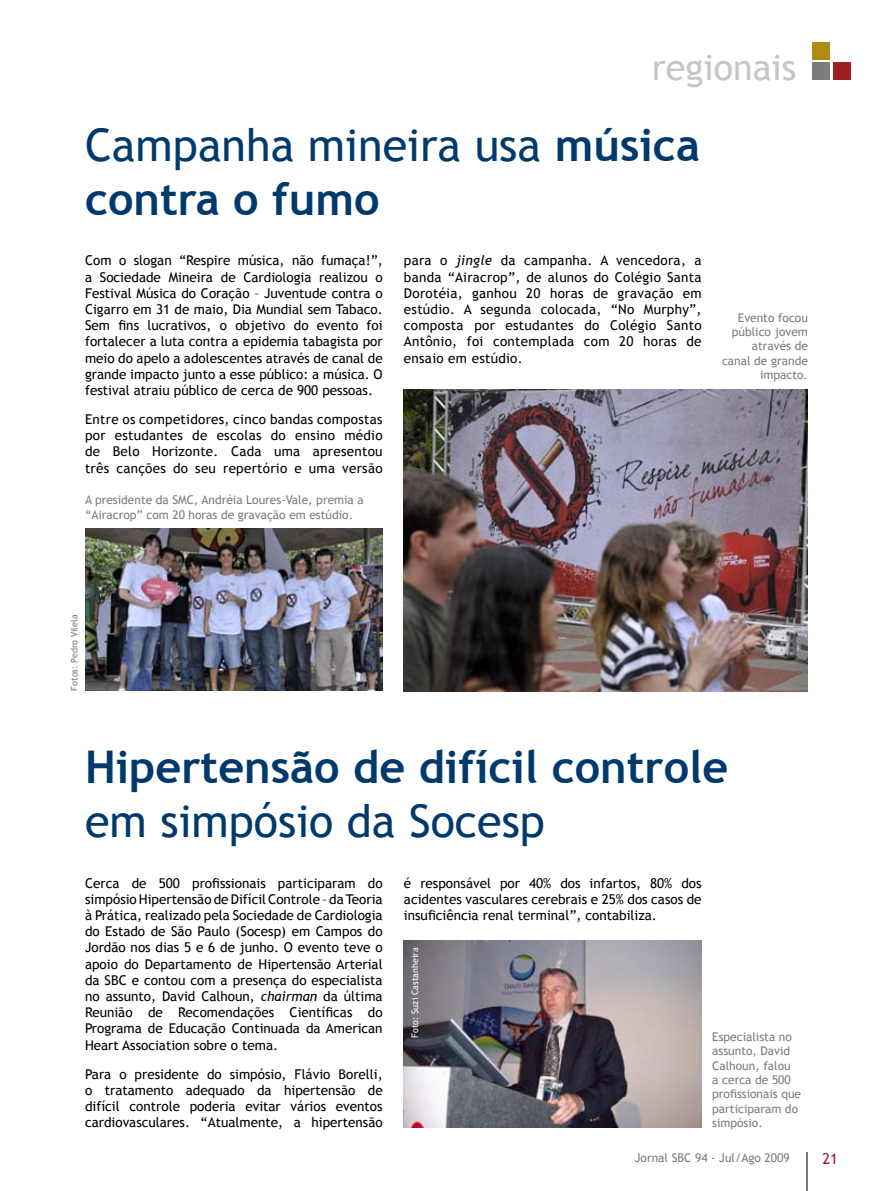
<style>
.page{position:relative;width:893px;height:1191px;background:#fff}
.page>*{position:absolute;margin:0;border:0;box-sizing:border-box;transform-origin:0 0}
.t1{font:45px/54px "Trebuchet MS";color:#003a6d}
.t2{font:700 45px "Trebuchet MS";color:#003a6d}
.t3{font:36px "Trebuchet MS";color:#c5c6c8}
.t4{font:15px "Trebuchet MS";color:#9e1d24}
.t5{font:13.5px/16.2px "Trebuchet MS";color:#000;text-align:justify}
.t6{font:12px/14.4px "Trebuchet MS";color:#7b7c7e}
.t7{font:9px "Trebuchet MS";color:#fff}
.t8{font:9px "Trebuchet MS";color:#7b7c7e}
.s1{font-weight:700}
.s2{font-style:italic}
</style>
<div class="page">
<hr style="left:807px;top:1152px;width:1px;height:39px;background:#7b7c7e">
<div style="left:812px;top:62px;width:18px;height:18px;background:#7b7c7e"></div>
<div style="left:833px;top:62px;width:17px;height:18px;background:#9e1d24"></div>
<div style="left:812px;top:42px;width:18px;height:18px;background:#af8b13"></div>
<img style="left:404px;top:389px;width:404px;height:302px">
<img style="left:85px;top:528px;width:298px;height:162px">
<img style="left:404px;top:940px;width:298px;height:187px">
<h2 class="t3" style="left:652px;top:46px;width:146px">regionais</h2>
<h1 class="t1" style="left:85px;top:118px;width:616px">Campanha mineira usa <span class="s1">música contra o fumo</span></h1>
<p class="t5" style="left:85px;top:253px;width:299px">Com o slogan “Respire música, não fumaça!”, a Sociedade Mineira de Cardiologia realizou o Festival Música do Coração – Juventude contra o Cigarro em 31 de maio, Dia Mundial sem Tabaco.<br>Sem fins lucrativos, o objetivo do evento foi fortalecer a luta contra a epidemia tabagista por meio do apelo a adolescentes através de canal de grande impacto junto a esse público: a música. O festival atraiu público de cerca de 900 pessoas.</p>
<p class="t5" style="left:85px;top:411px;width:299px">Entre os competidores, cinco bandas compostas por estudantes de escolas do ensino médio de Belo Horizonte. Cada uma apresentou três canções do seu repertório e uma versão</p>
<p class="t5" style="left:404px;top:253px;width:299px">para o <span class="s2">jingle</span> da campanha. A vencedora, a banda “Airacrop”, de alunos do Colégio Santa Dorotéia, ganhou 20 horas de gravação em estúdio. A segunda colocada, “No Murphy”, composta por estudantes do Colégio Santo Antônio, foi contemplada com 20 horas de ensaio em estúdio.</p>
<p class="t6" style="left:85px;top:493px;width:280px">A presidente da SMC, Andréia Loures-Vale, premia a “Airacrop” com 20 horas de gravação em estúdio.</p>
<p class="t6" style="left:722px;top:310px;width:87px;text-align:right">Evento focou público jovem através de canal de grande impacto.</p>
<p class="t8" style="left:69px;top:690px;width:77px;rotate:-90deg">Fotos: Pedro Vilela</p>
<h1 class="t2" style="left:85px;top:738px;width:645px">Hipertensão de difícil controle</h1>
<h1 class="t1" style="left:85px;top:794px;width:461px">em simpósio da Socesp</h1>
<p class="t5" style="left:85px;top:874px;width:299px">Cerca de 500 profissionais participaram do simpósio Hipertensão de Difícil Controle – da Teoria à Prática, realizado pela Sociedade de Cardiologia do Estado de São Paulo (Socesp) em Campos do Jordão nos dias 5 e 6 de junho. O evento teve o apoio do Departamento de Hipertensão Arterial da SBC e contou com a presença do especialista no assunto, David Calhoun, <span class="s2">chairman</span> da última Reunião de Recomendações Científicas do Programa de Educação Continuada da American Heart Association sobre o tema.</p>
<p class="t5" style="left:85px;top:1065px;width:299px">Para o presidente do simpósio, Flávio Borelli, o tratamento adequado da hipertensão de difícil controle poderia evitar vários eventos cardiovasculares. “Atualmente, a hipertensão</p>
<p class="t5" style="left:404px;top:874px;width:299px">é responsável por 40% dos infartos, 80% dos acidentes vasculares cerebrais e 25% dos casos de insuficiência renal terminal”, contabiliza.</p>
<p class="t7" style="left:410px;top:1037px;width:92px;rotate:-90deg">Foto: Suzi Castanheira</p>
<p class="t6" style="left:712px;top:1029px;width:90px">Especialista no assunto, David<br>Calhoun, falou<br>a cerca de 500 profissionais que participaram do simpósio.</p>
<p class="t6" style="left:635px;top:1150px;width:156px">Jornal SBC 94 - Jul/Ago 2009</p>
<p class="t4" style="left:822px;top:1149px;width:17px">21</p>
</div>
